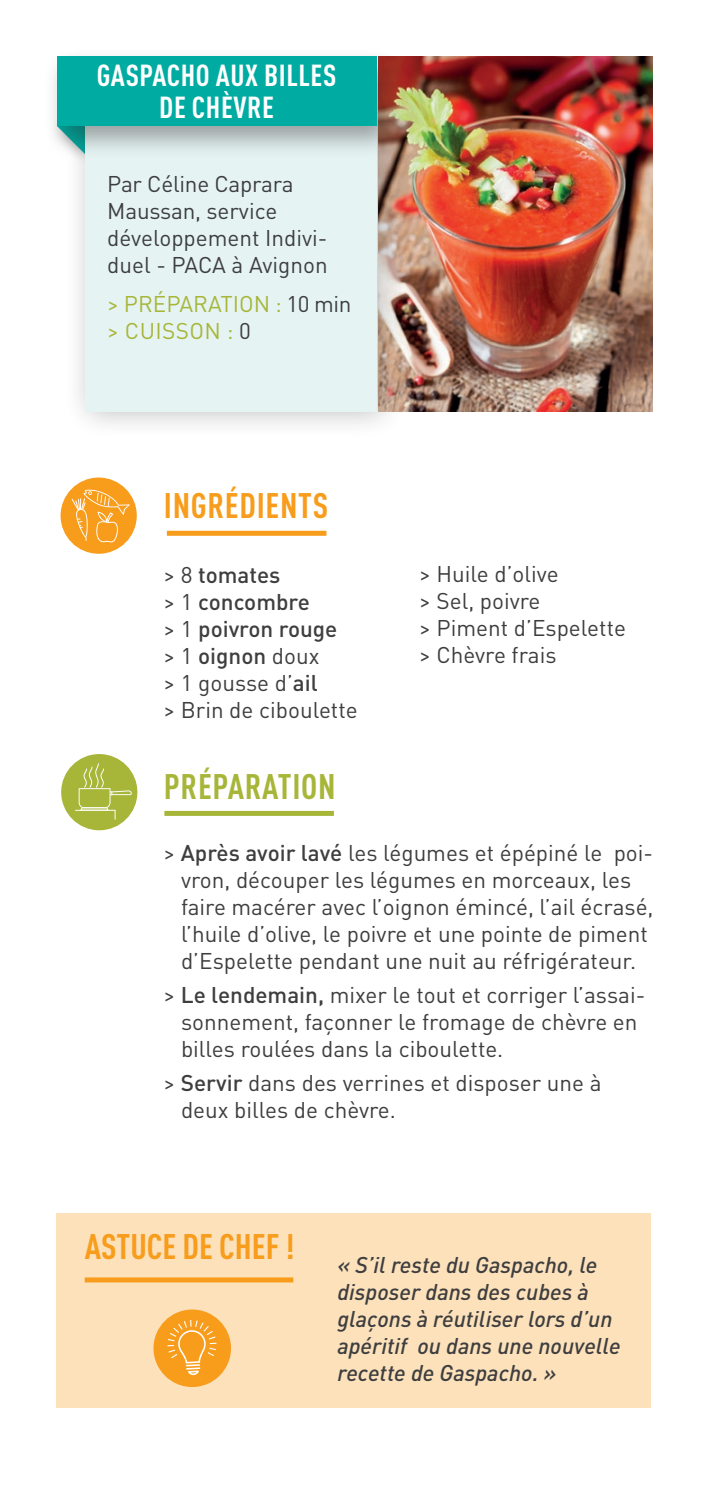
<style>
.page{position:relative;width:709px;height:1489px;background:#fff}
.page>*{position:absolute;margin:0;border:0;box-sizing:border-box;transform-origin:0 0}
.t1{font:700 condensed 35px "DIN Pro";color:#f89c1c}
.t2{font:700 condensed 35px "DIN Pro";letter-spacing:.02em;color:#a7b639}
.t3{font:700 condensed 35px "DIN Pro";letter-spacing:.02em;color:#f89c1c}
.t4{font:700 condensed 30px/32.5px "DIN Pro";letter-spacing:.02em;color:#fff;text-align:center}
.t5{font:22.5px/27px "DIN Pro";color:#3e3e3f}
.t6{font:italic 500 22.5px/27px "DIN Pro";color:#3e3e3f}
.t7{font:22.5px "DIN Pro";color:#a7b639}
.t8{font:22.5px "DIN Pro";letter-spacing:.02em;color:#a7b639}
.s1{color:#3e3e3f}
.s2{font-weight:500}
</style>
<div class="page">
<div style="left:56px;top:1213px;width:594px;height:194px;background:#fce1bb"></div>
<div style="left:85px;top:1277px;width:208px;height:5px;background:#f89c1c"></div>
<div style="left:153px;top:1309px;width:78px;height:77px;background:#f89c1c;border-radius:50%"></div>
<svg style="left:167px;top:1320px;width:49px;height:54px"></svg>
<img style="left:405px;top:57px;width:247px;height:354px">
<div style="left:64px;top:99px;width:344px;height:340px;background:#231f20;opacity:.3"></div>
<div style="left:86px;top:126px;width:290px;height:285px;background:#e5f4f3"></div>
<div style="left:44px;top:48px;width:361px;height:111px;background:#231f20;opacity:.4"></div>
<div style="left:57px;top:57px;width:319px;height:69px;background:#00aca2"></div>
<div style="left:164px;top:810px;width:170px;height:5px;background:#a7b639"></div>
<div style="left:61px;top:754px;width:76px;height:76px;background:#a7b639;border-radius:50%"></div>
<svg style="left:75px;top:763px;width:57px;height:56px"></svg>
<div style="left:61px;top:477px;width:76px;height:76px;background:#f89c1c;border-radius:50%"></div>
<svg style="left:72px;top:488px;width:58px;height:54px"></svg>
<div style="left:167px;top:531px;width:159px;height:5px;background:#f89c1c"></div>
<p class="t4" style="left:97px;top:56px;width:241px">GASPACHO AUX BILLES<br>DE CHÈVRE</p>
<p class="t5" style="left:107px;top:168px;width:188px">Par Céline Caprara<br>Maussan, service</p>
<p class="t5" style="left:107px;top:222px;width:222px">développement Indivi&shy;duel - PACA à Avignon</p>
<p class="t7" style="left:107px;top:286px;width:246px">&gt; PRÉPARATION : <span class="s1">10 min</span></p>
<p class="t8" style="left:107px;top:313px;width:145px">&gt; CUISSON : <span class="s1">0</span></p>
<p class="t3" style="left:164px;top:479px;width:166px">INGRÉDIENTS</p>
<p class="t5" style="left:163px;top:559px;width:196px">&gt; 8 <span class="s2">tomates<br></span>&gt; 1 <span class="s2">concombre<br></span>&gt; 1 <span class="s2">poivron rouge<br></span>&gt; 1 <span class="s2">oignon</span> doux<br>&gt; 1 gousse d’<span class="s2">ail<br></span>&gt; Brin de ciboulette</p>
<p class="t5" style="left:419px;top:558px;width:208px">&gt; Huile d’olive<br>&gt; Sel, poivre<br>&gt; Piment d’Espelette &gt; Chèvre frais</p>
<p class="t2" style="left:164px;top:759px;width:173px">PRÉPARATION</p>
<p class="t5" style="left:181px;top:837px;width:474px;text-indent:-18px">&gt; <span class="s2">Après avoir lavé</span> les légumes et épépiné le poi&shy;vron, découper les légumes en morceaux, les faire macérer avec l’oignon émincé, l’ail écrasé, l’huile d’olive, le poivre et une pointe de piment d’Espelette pendant une nuit au réfrigérateur.</p>
<p class="t5" style="left:181px;top:979px;width:466px;text-indent:-18px">&gt; <span class="s2">Le lendemain,</span> mixer le tout et corriger l’assai&shy;sonnement, façonner le fromage de chèvre en billes roulées dans la ciboulette.</p>
<p class="t5" style="left:181px;top:1067px;width:422px;text-indent:-18px">&gt; <span class="s2">Servir</span> dans des verrines et disposer une à deux billes de chèvre.</p>
<p class="t1" style="left:85px;top:1220px;width:211px">ASTUCE DE CHEF !</p>
<p class="t6" style="left:337px;top:1248px;width:285px">« S’il reste du Gaspacho, le disposer dans des cubes à glaçons à réutiliser lors d’un apéritif ou dans une nouvelle recette de Gaspacho. »</p>
</div>
